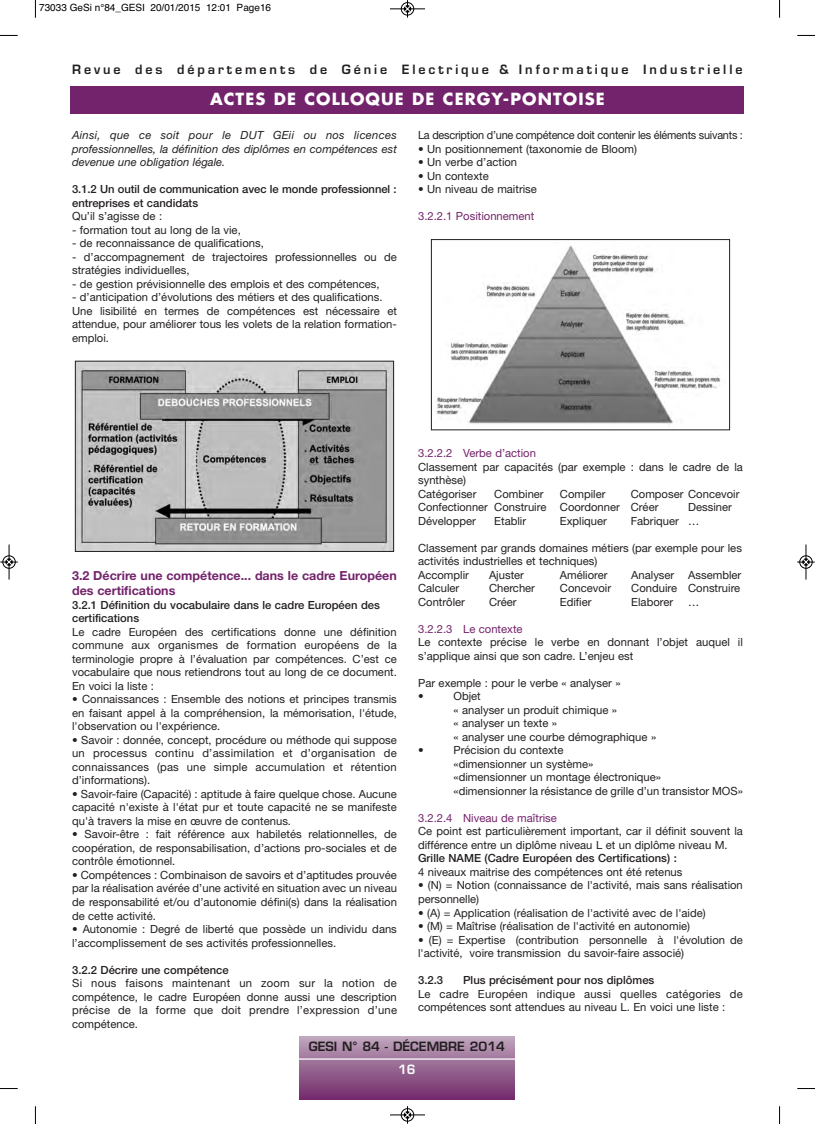
<style>
.page{position:relative;width:815px;height:1124px;background:#fff}
.page>*{position:absolute;margin:0;border:0;box-sizing:border-box;transform-origin:0 0}
.t1{font:700 16.25px "Futura";letter-spacing:.07em;color:#fff}
.t2{font:600 12.5px "Eurostile";letter-spacing:.23em;color:#231f20}
.t3{font:700 12.5px/15px "Helvetica Neue";color:#73236b}
.t4{font:600 12.5px "Eurostile";color:#231f20}
.t5{font:600 12.5px "Eurostile";color:#fff}
.t6{font:11.25px/13.5px "Helvetica Neue";color:#231f20}
.t7{font:500 11.25px/13.5px "Helvetica Neue";color:#231f20}
.t8{font:italic 11.25px/13.5px "Helvetica Neue";color:#231f20;text-align:justify}
.t9{font:11.25px "Helvetica Neue";color:#73236b}
.t10{font:11.25px "Helvetica Neue";letter-spacing:-.02em;color:#231f20}
.t11{font:10px "Helvetica";color:#000}
</style>
<div class="page">
<div style="left:300px;top:1036px;width:214px;height:63px;background:linear-gradient(to bottom,#bfa6bd,#722b6a)"></div>
<hr style="left:294px;top:1058px;width:224px;height:1px;background:#fff">
<div style="left:71px;top:86px;width:673px;height:27px;background:#73236b"></div>
<img style="left:77px;top:363px;width:315px;height:186px">
<div style="left:75px;top:361px;width:319px;height:190px;border:1px solid #231f20"></div>
<img style="left:436px;top:245px;width:284px;height:179px">
<div style="left:431px;top:239px;width:299px;height:191px;border:1px solid #231f20"></div>
<svg style="left:35px;top:0;width:1px;height:18px"></svg>
<svg style="left:0;top:35px;width:18px;height:1px"></svg>
<svg style="left:779px;top:0;width:1px;height:18px"></svg>
<svg style="left:797px;top:35px;width:18px;height:1px"></svg>
<svg style="left:35px;top:1106px;width:1px;height:17px"></svg>
<svg style="left:0;top:1088px;width:18px;height:1px"></svg>
<svg style="left:779px;top:1106px;width:1px;height:17px"></svg>
<svg style="left:797px;top:1088px;width:18px;height:1px"></svg>
<div style="left:401px;top:2px;width:13px;height:14px;border:1px solid #fff;border-radius:50%"></div>
<hr style="left:390px;top:9px;width:35px;height:1px;background:#000">
<div style="left:401px;top:2px;width:13px;height:13px;border:1px solid #000;border-radius:50%"></div>
<svg style="left:404px;top:0;width:7px;height:18px"></svg>
<hr style="left:390px;top:1114px;width:35px;height:1px;background:#000">
<div style="left:401px;top:1108px;width:13px;height:13px;border:1px solid #000;border-radius:50%"></div>
<svg style="left:404px;top:1106px;width:7px;height:17px"></svg>
<div style="left:2px;top:555px;width:14px;height:13px;border:1px solid #fff;border-radius:50%"></div>
<hr style="left:9px;top:544px;width:1px;height:35px;background:#000">
<div style="left:3px;top:555px;width:12px;height:13px;border:1px solid #000;border-radius:50%"></div>
<svg style="left:0;top:558px;width:18px;height:7px"></svg>
<div style="left:799px;top:555px;width:14px;height:13px;border:1px solid #fff;border-radius:50%"></div>
<hr style="left:806px;top:544px;width:1px;height:35px;background:#000">
<div style="left:800px;top:555px;width:12px;height:13px;border:1px solid #000;border-radius:50%"></div>
<svg style="left:797px;top:558px;width:18px;height:7px"></svg>
<p class="t11" style="left:39px;top:2px;width:233px">73033 GeSi n°84_GESI 20/01/2015 12:01 Page16</p>
<p class="t2" style="left:72px;top:65px;width:672px">Revue des départements de Génie Electrique &amp; Informatique Industrielle</p>
<h1 class="t1" style="left:210px;top:91px;width:396px">ACTES DE COLLOQUE DE CERGY-PONTOISE</h1>
<p class="t8" style="left:72px;top:129px;width:326px">Ainsi, que ce soit pour le DUT GEii ou nos licences professionnelles, la définition des diplômes en compétences est devenue une obligation légale.</p>
<p class="t7" style="left:72px;top:183px;width:326px">3.1.2 Un outil de communication avec le monde professionnel : entreprises et candidats</p>
<p class="t6" style="left:72px;top:210px;width:92px">Qu’il s’agisse de :</p>
<p class="t6" style="left:72px;top:224px;width:170px">- formation tout au long de la vie,</p>
<p class="t6" style="left:72px;top:237px;width:193px">- de reconnaissance de qualifications,</p>
<p class="t6" style="left:72px;top:251px;width:326px">- d’accompagnement de trajectoires professionnelles ou de stratégies individuelles,</p>
<p class="t6" style="left:72px;top:278px;width:309px">- de gestion prévisionnelle des emplois et des compétences,</p>
<p class="t6" style="left:72px;top:291px;width:326px">- d’anticipation d’évolutions des métiers et des qualifications.<br>Une lisibilité en termes de compétences est nécessaire et attendue, pour améliorer tous les volets de la relation formation&shy;emploi.</p>
<p class="t10" style="left:418px;top:131px;width:326px">La description d’une compétence doit contenir les éléments suivants :</p>
<p class="t6" style="left:418px;top:143px;width:220px">• Un positionnement (taxonomie de Bloom)</p>
<p class="t6" style="left:418px;top:156px;width:101px">• Un verbe d’action</p>
<p class="t6" style="left:418px;top:170px;width:72px">• Un contexte</p>
<p class="t6" style="left:418px;top:183px;width:120px">• Un niveau de maitrise</p>
<p class="t9" style="left:418px;top:212px;width:118px">3.2.2.1 Positionnement</p>
<p class="t3" style="left:72px;top:568px;width:326px">3.2 Décrire une compétence... dans le cadre Européen des certifications</p>
<p class="t7" style="left:72px;top:599px;width:309px">3.2.1 Définition du vocabulaire dans le cadre Européen des certifications</p>
<p class="t6" style="left:72px;top:626px;width:326px;text-align:justify">Le cadre Européen des certifications donne une définition commune aux organismes de formation européens de la terminologie propre à l’évaluation par compétences. C’est ce vocabulaire que nous retiendrons tout au long de ce document.<br>En voici la liste :</p>
<p class="t6" style="left:72px;top:693px;width:326px;text-align:justify">• Connaissances : Ensemble des notions et principes transmis en faisant appel à la compréhension, la mémorisation, l'étude, l'observation ou l'expérience.</p>
<p class="t6" style="left:72px;top:734px;width:326px;text-align:justify">• Savoir : donnée, concept, procédure ou méthode qui suppose un processus continu d’assimilation et d’organisation de connaissances (pas une simple accumulation et rétention d’informations).</p>
<p class="t6" style="left:72px;top:788px;width:326px;text-align:justify">• Savoir-faire (Capacité) : aptitude à faire quelque chose. Aucune capacité n'existe à l'état pur et toute capacité ne se manifeste qu'à travers la mise en œuvre de contenus.</p>
<p class="t6" style="left:72px;top:828px;width:326px;text-align:justify">• Savoir-être : fait référence aux habiletés relationnelles, de coopération, de responsabilisation, d’actions pro-sociales et de contrôle émotionnel.</p>
<p class="t6" style="left:72px;top:869px;width:326px;text-align:justify">• Compétences : Combinaison de savoirs et d’aptitudes prouvée par la réalisation avérée d’une activité en situation avec un niveau de responsabilité et/ou d’autonomie défini(s) dans la réalisation de cette activité.</p>
<p class="t6" style="left:72px;top:923px;width:326px">• Autonomie : Degré de liberté que possède un individu dans l’accomplissement de ses activités professionnelles.</p>
<p class="t7" style="left:72px;top:963px;width:158px">3.2.2 Décrire une compétence</p>
<p class="t6" style="left:72px;top:977px;width:326px;text-align:justify">Si nous faisons maintenant un zoom sur la notion de compétence, le cadre Européen donne aussi une description précise de la forme que doit prendre l’expression d’une compétence.</p>
<p class="t9" style="left:418px;top:449px;width:119px">3.2.2.2 Verbe d’action</p>
<p class="t6" style="left:418px;top:461px;width:326px">Classement par capacités (par exemple : dans le cadre de la synthèse)<br>Catégoriser</p>
<p class="t6" style="left:418px;top:488px;width:323px;text-indent:213px">Composer Concevoir<br>Confectionner Construire Coordonner Créer</p>
<p class="t6" style="left:494px;top:488px;width:51px">Combiner</p>
<p class="t6" style="left:560px;top:488px;width:47px">Compiler</p>
<p class="t6" style="left:688px;top:501px;width:45px">Dessiner</p>
<p class="t6" style="left:418px;top:515px;width:59px">Développer</p>
<p class="t6" style="left:494px;top:515px;width:33px">Etablir</p>
<p class="t6" style="left:560px;top:515px;width:49px">Expliquer</p>
<p class="t6" style="left:631px;top:515px;width:70px">Fabriquer …</p>
<p class="t6" style="left:418px;top:542px;width:325px">Classement par grands domaines métiers (par exemple pour les activités industrielles et techniques)<br>Accomplir</p>
<p class="t6" style="left:489px;top:569px;width:36px">Ajuster</p>
<p class="t6" style="left:560px;top:569px;width:49px">Améliorer</p>
<p class="t6" style="left:631px;top:569px;width:112px">Analyser Assembler</p>
<p class="t6" style="left:418px;top:582px;width:43px">Calculer</p>
<p class="t6" style="left:489px;top:582px;width:48px">Chercher</p>
<p class="t6" style="left:560px;top:582px;width:53px">Concevoir</p>
<p class="t6" style="left:631px;top:582px;width:110px">Conduire Construire</p>
<p class="t6" style="left:418px;top:596px;width:48px">Contrôler</p>
<p class="t6" style="left:489px;top:596px;width:29px">Créer</p>
<p class="t6" style="left:560px;top:596px;width:33px">Edifier</p>
<p class="t6" style="left:631px;top:596px;width:43px">Elaborer</p>
<p class="t6" style="left:688px;top:596px;width:13px">…</p>
<p class="t9" style="left:418px;top:624px;width:106px">3.2.2.3 Le contexte</p>
<p class="t6" style="left:418px;top:636px;width:326px">Le contexte précise le verbe en donnant l’objet auquel il s’applique ainsi que son cadre. L’enjeu est</p>
<p class="t6" style="left:418px;top:677px;width:204px">Par exemple : pour le verbe « analyser » •</p>
<p class="t6" style="left:454px;top:690px;width:204px">Objet<br>« analyser un produit chimique »<br>« analyser un texte »<br>« analyser une courbe démographique »</p>
<p class="t6" style="left:418px;top:744px;width:7px">•</p>
<p class="t6" style="left:454px;top:744px;width:291px">Précision du contexte<br>«dimensionner un système»<br>«dimensionner un montage électronique»<br>«dimensionner la résistance de grille d’un transistor MOS»</p>
<p class="t9" style="left:418px;top:813px;width:140px">3.2.2.4 Niveau de maîtrise</p>
<p class="t6" style="left:418px;top:825px;width:326px">Ce point est particulièrement important, car il définit souvent la différence entre un diplôme niveau L et un diplôme niveau M.</p>
<p class="t7" style="left:418px;top:852px;width:260px">Grille NAME (Cadre Européen des Certifications) :</p>
<p class="t6" style="left:418px;top:866px;width:266px">4 niveaux maitrise des compétences ont été retenus</p>
<p class="t6" style="left:418px;top:879px;width:326px">• (N) = Notion (connaissance de l'activité, mais sans réalisation personnelle)</p>
<p class="t6" style="left:418px;top:906px;width:289px">• (A) = Application (réalisation de l'activité avec de l'aide)</p>
<p class="t6" style="left:418px;top:920px;width:274px">• (M) = Maîtrise (réalisation de l'activité en autonomie)</p>
<p class="t6" style="left:418px;top:933px;width:326px">• (E) = Expertise (contribution personnelle à l'évolution de l'activité, voire transmission du savoir-faire associé)</p>
<p class="t7" style="left:418px;top:974px;width:27px">3.2.3</p>
<p class="t7" style="left:463px;top:974px;width:193px">Plus précisément pour nos diplômes</p>
<p class="t6" style="left:418px;top:987px;width:326px">Le cadre Européen indique aussi quelles catégories de compétences sont attendues au niveau L. En voici une liste :</p>
<p class="t4" style="left:309px;top:1041px;width:198px">GESI N° 84 - DÉCEMBRE 2014</p>
<p class="t5" style="left:398px;top:1064px;width:19px">16</p>
</div>
